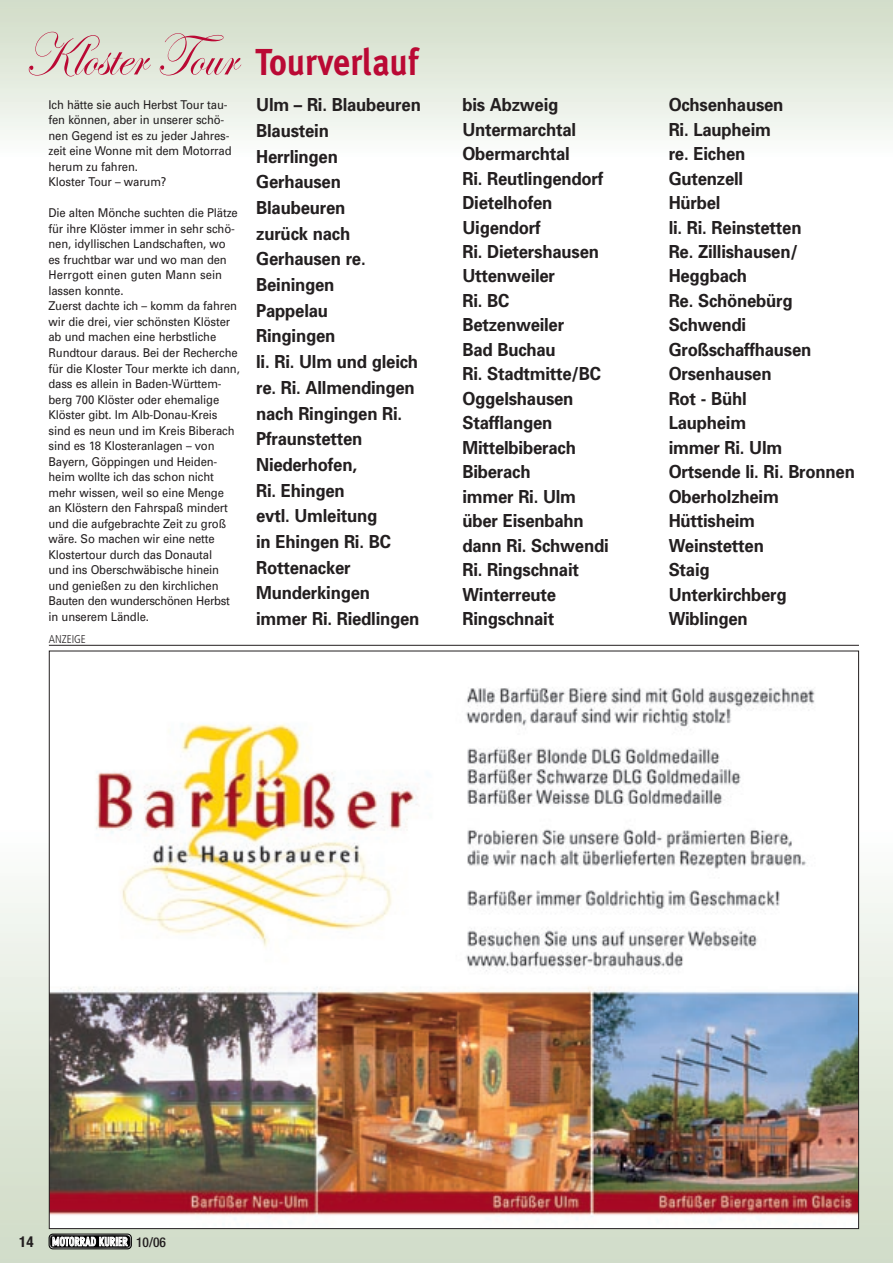
<style>
.page{position:relative;width:893px;height:1263px;background:#fff}
.page>*{position:absolute;margin:0;border:0;box-sizing:border-box;transform-origin:0 0}
.t1{font:61.05px "Edwardian Script ITC";color:#ba0934;scale:.9 1}
.t2{font:700 37.5px "Meta Plus";color:#ba0934;scale:.9 1}
.t3{font:700 18px/24.5px "Univers";letter-spacing:-.015em;color:#231f20;scale:.93 1}
.t4{font:700 condensed 15px "Helvetica Neue";color:#231f20}
.t5{font:500 condensed 13.5px "Helvetica Neue";color:#231f20}
.t6{font:12.15px/15.5px "Univers";letter-spacing:-.015em;color:#231f20;scale:.93 1}
.t7{font:300 condensed 11.25px "Frutiger";color:#231f20}
</style>
<div class="page">
<svg style="left:0;top:826px;width:893px;height:437px;background:#d7dfd1"></svg>
<div style="left:0;top:0;width:893px;height:158px;background:linear-gradient(to bottom,#d0dbc6,#fbfdfb)"></div>
<hr style="left:49px;top:645px;width:810px;height:1px;background:#231f20">
<img style="left:51px;top:687px;width:806px;height:540px">
<div style="left:49px;top:1234px;width:83px;height:15px;border:1px solid #000;border-radius:4px"></div>
<svg style="left:49px;top:1234px;width:82px;height:15px"></svg>
<h1 class="t1" style="left:24px;top:22px;width:237px">Kloster Tour</h1>
<p class="t6" style="left:49px;top:96px;width:198px">Ich hätte sie auch Herbst Tour tau&shy;fen können, aber in unserer schö&shy;nen Gegend ist es zu jeder Jahres&shy;zeit eine Wonne mit dem Motorrad herum zu fahren.<br>Kloster Tour – warum?</p>
<p class="t6" style="left:49px;top:205px;width:207px">Die alten Mönche suchten die Plätze für ihre Klöster immer in sehr schö&shy;nen, idyllischen Landschaften, wo es fruchtbar war und wo man den<br>Herrgott einen guten Mann sein lassen konnte.<br>Zuerst dachte ich – komm da fahren wir die drei, vier schönsten Klöster ab und machen eine herbstliche<br>Rundtour daraus. Bei der Recherche für die Kloster Tour merkte ich dann, dass es allein in Baden-Württem&shy;berg 700 Klöster oder ehemalige<br>Klöster gibt. Im Alb-Donau-Kreis sind es neun und im Kreis Biberach sind es 18 Klosteranlagen – von<br>Bayern, Göppingen und Heiden&shy;heim wollte ich das schon nicht mehr wissen, weil so eine Menge an Klöstern den Fahrspaß mindert und die aufgebrachte Zeit zu groß wäre. So machen wir eine nette<br>Klostertour durch das Donautal<br>und ins Oberschwäbische hinein und genießen zu den kirchlichen<br>Bauten den wunderschönen Herbst in unserem Ländle.</p>
<p class="t7" style="left:49px;top:633px;width:39px">ANZEIGE</p>
<h2 class="t2" style="left:255px;top:41px;width:183px">Tourverlauf</h2>
<p class="t3" style="left:256px;top:91px;width:179px;line-height:25.7px">Ulm – Ri. Blaubeuren<br>Blaustein<br>Herrlingen<br>Gerhausen<br>Blaubeuren<br>zurück nach<br>Gerhausen re.<br>Beiningen<br>Pappelau<br>Ringingen<br>li. Ri. Ulm und gleich re. Ri. Allmendingen nach Ringingen Ri.<br>Pfraunstetten<br>Niederhofen,<br>Ri. Ehingen<br>evtl. Umleitung<br>in Ehingen Ri. BC<br>Rottenacker<br>Munderkingen immer Ri. Riedlingen</p>
<p class="t3" style="left:462px;top:92px;width:159px">bis Abzweig<br>Untermarchtal<br>Obermarchtal<br>Ri. Reutlingendorf<br>Dietelhofen<br>Uigendorf<br>Ri. Dietershausen<br>Uttenweiler<br>Ri. BC<br>Betzenweiler<br>Bad Buchau<br>Ri. Stadtmitte/BC<br>Oggelshausen<br>Stafflangen<br>Mittelbiberach<br>Biberach<br>immer Ri. Ulm über Eisenbahn dann Ri. Schwendi<br>Ri. Ringschnait<br>Winterreute<br>Ringschnait</p>
<p class="t3" style="left:669px;top:92px;width:202px">Ochsenhausen<br>Ri. Laupheim<br>re. Eichen<br>Gutenzell<br>Hürbel<br>li. Ri. Reinstetten<br>Re. Zillishausen/<br>Heggbach<br>Re. Schönebürg<br>Schwendi<br>Großschaffhausen<br>Orsenhausen<br>Rot - Bühl<br>Laupheim<br>immer Ri. Ulm<br>Ortsende li. Ri. Bronnen<br>Oberholzheim<br>Hüttisheim<br>Weinstetten<br>Staig<br>Unterkirchberg<br>Wiblingen</p>
<p class="t4" style="left:19px;top:1232px;width:16px">14</p>
<p class="t5" style="left:136px;top:1234px;width:31px">10/06</p>
</div>
